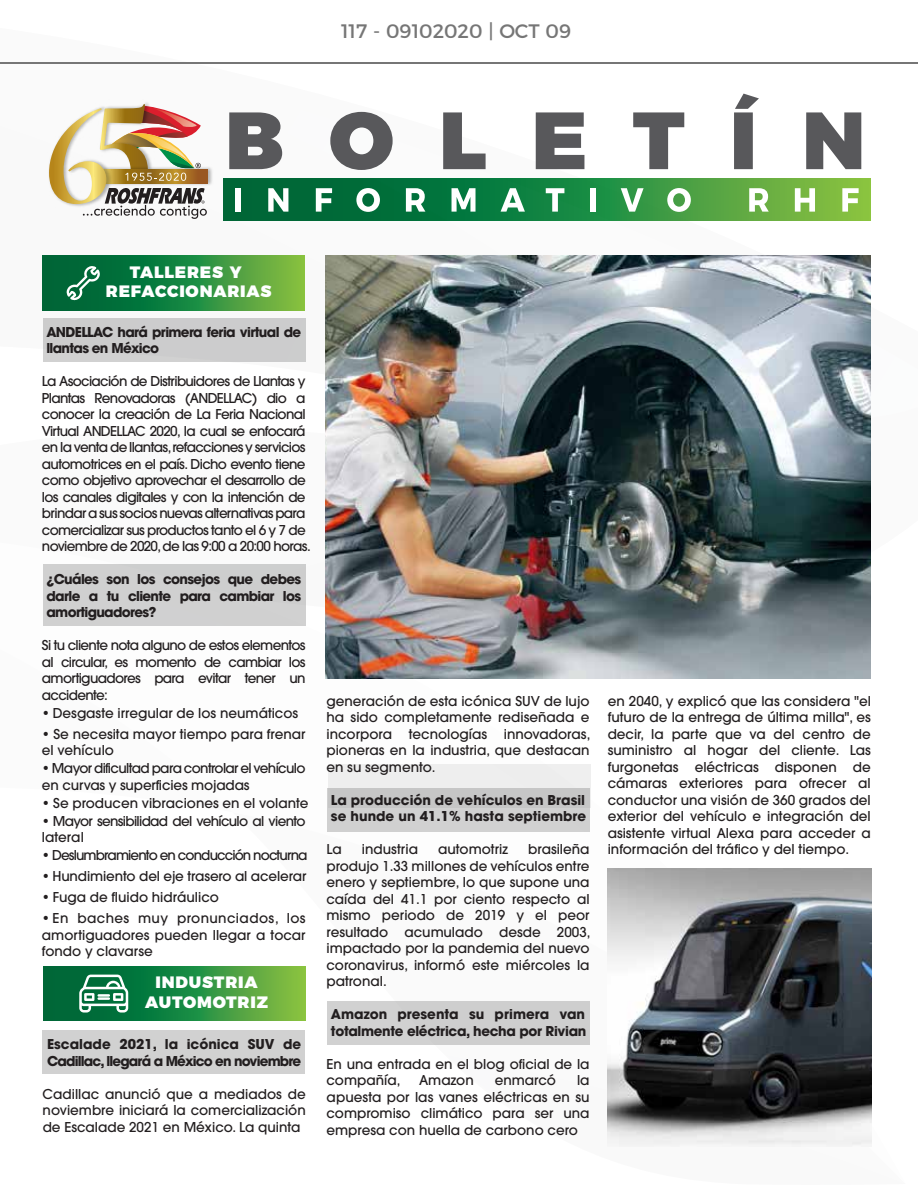
<style>
.page{position:relative;width:918px;height:1188px;background:#fff}
.page>*{position:absolute;margin:0;border:0;box-sizing:border-box;transform-origin:0 0}
.t1{font:900 80.85px "Montserrat";letter-spacing:.56em;color:#58585b}
.t2{font:19.5px "Montserrat";color:#767676}
.t3{font:900 16.5px/19.8px "Montserrat";letter-spacing:.05em;color:#feffff;text-align:center}
.t4{font:500 13.5px/16.5px "Avant Garde";letter-spacing:-.02em;color:#221e1f;text-align:justify}
.t5{font:500 13.5px/16.5px "Avant Garde";letter-spacing:-.05em;color:#221e1f}
.t6{font:500 13.5px/16.5px "Avant Garde";color:#221e1f}
.t7{font:700 13.5px/16.5px "Avant Garde";letter-spacing:-.025em;color:#221e1f;text-align:justify}
.t8{font:500 13.5px/16.5px "Avant Garde";letter-spacing:-.045em;color:#221e1f}
.t9{font:700 13.5px/16.5px "Avant Garde";letter-spacing:-.06em;color:#221e1f}
.t10{font:700 13.5px/16.5px "Avant Garde";color:#221e1f}
.t11{font:700 13.5px/16.5px "Avant Garde";letter-spacing:-.05em;color:#221e1f}
.t12{font:500 13.5px "Avant Garde";letter-spacing:-.065em;color:#221e1f}
</style>
<div class="page">
<svg style="left:42px;top:178px;width:829px;height:184px"></svg>
<div style="left:42px;top:1052px;width:190px;height:22px;background:#d1d1d1"></div>
<svg style="left:42px;top:564px;width:747px;height:488px"></svg>
<img style="left:325px;top:255px;width:546px;height:423px">
<hr style="left:0;top:62px;width:918px;height:2px;background:#767676">
<svg style="left:223px;top:179px;width:648px;height:42px;background:#298a3f"></svg>
<div style="left:235px;top:188px;width:6px;height:24px;background:#fff"></div>
<svg style="left:268px;top:188px;width:20px;height:24px"></svg>
<svg style="left:316px;top:188px;width:16px;height:24px"></svg>
<svg style="left:356px;top:188px;width:24px;height:24px"></svg>
<svg style="left:406px;top:188px;width:19px;height:24px"></svg>
<svg style="left:452px;top:188px;width:24px;height:24px"></svg>
<svg style="left:501px;top:188px;width:24px;height:24px"></svg>
<svg style="left:546px;top:188px;width:18px;height:24px"></svg>
<div style="left:590px;top:188px;width:6px;height:24px;background:#fff"></div>
<svg style="left:621px;top:188px;width:23px;height:24px"></svg>
<svg style="left:667px;top:188px;width:24px;height:24px"></svg>
<svg style="left:749px;top:188px;width:20px;height:24px"></svg>
<svg style="left:795px;top:188px;width:20px;height:24px"></svg>
<svg style="left:842px;top:188px;width:17px;height:24px"></svg>
<svg style="left:42px;top:256px;width:263px;height:54px;background:#2b8b3e"></svg>
<svg style="left:66px;top:266px;width:34px;height:35px"></svg>
<svg style="left:43px;top:966px;width:262px;height:55px;background:#2e8e40"></svg>
<svg style="left:79px;top:975px;width:49px;height:38px"></svg>
<img style="left:608px;top:868px;width:263px;height:278px">
<img style="left:207px;top:167px;width:7px;height:21px">
<div style="left:102px;top:169px;width:106px;height:14px;background:#995721"></div>
<img style="left:47px;top:168px;width:2px;height:41px">
<svg style="left:49px;top:104px;width:158px;height:115px"></svg>
<h2 class="t2" style="left:341px;top:16px;width:232px">117 - 09102020 | OCT 09</h2>
<h1 class="t1" style="left:225px;top:72px;width:642px">BOLETÍN</h1>
<p class="t3" style="left:106px;top:260px;width:167px">TALLERES Y<br>REFACCIONARIAS</p>
<p class="t11" style="left:46px;top:324px;width:256px">ANDELLAC hará primera feria virtual de llantas en México</p>
<p class="t5" style="left:42px;top:373px;width:270px">La Asociación de Distribuidores de Llantas y Plantas Renovadoras (ANDELLAC) dio a conocer la creación de La Feria Nacional Virtual ANDELLAC 2020, la cual se enfocará en la venta de llantas, refacciones y servicios automotrices en el país. Dicho evento tiene como objetivo aprovechar el desarrollo de los canales digitales y con la intención de brindar a sus socios nuevas alternativas para comercializar sus productos tanto el 6 y 7 de noviembre de 2020, de las 9:00 a 20:00 horas.</p>
<p class="t7" style="left:46px;top:571px;width:256px">¿Cuáles son los consejos que debes darle a tu cliente para cambiar los amortiguadores?</p>
<p class="t4" style="left:42px;top:637px;width:265px">Si tu cliente nota alguno de estos elementos al circular, es momento de cambiar los amortiguadores para evitar tener un accidente:</p>
<p class="t6" style="left:42px;top:705px;width:258px">• Desgaste irregular de los neumáticos</p>
<p class="t6" style="left:42px;top:726px;width:265px">• Se necesita mayor tiempo para frenar el vehículo</p>
<p class="t8" style="left:42px;top:760px;width:265px">• Mayor dificultad para controlar el vehículo en curvas y superficies mojadas</p>
<p class="t6" style="left:42px;top:795px;width:268px">• Se producen vibraciones en el volante</p>
<p class="t5" style="left:42px;top:813px;width:265px">• Mayor sensibilidad del vehículo al viento lateral</p>
<p class="t12" style="left:42px;top:847px;width:267px">• Deslumbramiento en conducción nocturna</p>
<p class="t4" style="left:42px;top:868px;width:266px">• Hundimiento del eje trasero al acelerar</p>
<p class="t6" style="left:42px;top:889px;width:178px">• Fuga de fluido hidráulico</p>
<p class="t4" style="left:42px;top:910px;width:265px">• En baches muy pronunciados, los amortiguadores pueden llegar a tocar fondo y clavarse</p>
<p class="t3" style="left:145px;top:971px;width:124px">INDUSTRIA<br>AUTOMOTRIZ</p>
<p class="t9" style="left:47px;top:1036px;width:256px">Escalade 2021, la icónica SUV de<br>Cadillac, llegará a México en noviembre</p>
<p class="t4" style="left:43px;top:1086px;width:265px">Cadillac anunció que a mediados de noviembre iniciará la comercialización de Escalade 2021 en México. La quinta</p>
<p class="t4" style="left:326px;top:693px;width:266px">generación de esta icónica SUV de lujo ha sido completamente rediseñada e incorpora tecnologías innovadoras, pioneras en la industria, que destacan en su segmento.</p>
<p class="t10" style="left:331px;top:792px;width:257px">La producción de vehículos en Brasil se hunde un 41.1% hasta septiembre</p>
<p class="t4" style="left:326px;top:841px;width:17px">La</p>
<p class="t6" style="left:362px;top:841px;width:58px">industria</p>
<p class="t6" style="left:438px;top:841px;width:71px">automotriz</p>
<p class="t4" style="left:326px;top:841px;width:266px;text-indent:202px">brasileña produjo 1.33 millones de vehículos entre enero y septiembre, lo que supone una caída del 41.1 por ciento respecto al mismo periodo de 2019 y el peor resultado acumulado desde 2003, impactado por la pandemia del nuevo coronavirus, informó este miércoles la patronal.</p>
<p class="t7" style="left:331px;top:1006px;width:257px">Amazon presenta su primera van totalmente eléctrica, hecha por Rivian</p>
<p class="t6" style="left:327px;top:1056px;width:265px">En una entrada en el blog oficial de la compañía,</p>
<p class="t4" style="left:419px;top:1072px;width:56px">Amazon</p>
<p class="t6" style="left:495px;top:1072px;width:63px">enmarcó</p>
<p class="t4" style="left:327px;top:1072px;width:265px;text-indent:251px">la apuesta por las vanes eléctricas en su compromiso climático para ser una empresa con huella de carbono cero</p>
<p class="t4" style="left:608px;top:693px;width:265px">en 2040, y explicó que las considera "el futuro de la entrega de última milla", es decir, la parte que va del centro de suministro al hogar del cliente. Las furgonetas eléctricas disponen de cámaras exteriores para ofrecer al conductor una visión de 360 grados del exterior del vehículo e integración del asistente virtual Alexa para acceder a información del tráfico y del tiempo.</p>
</div>
